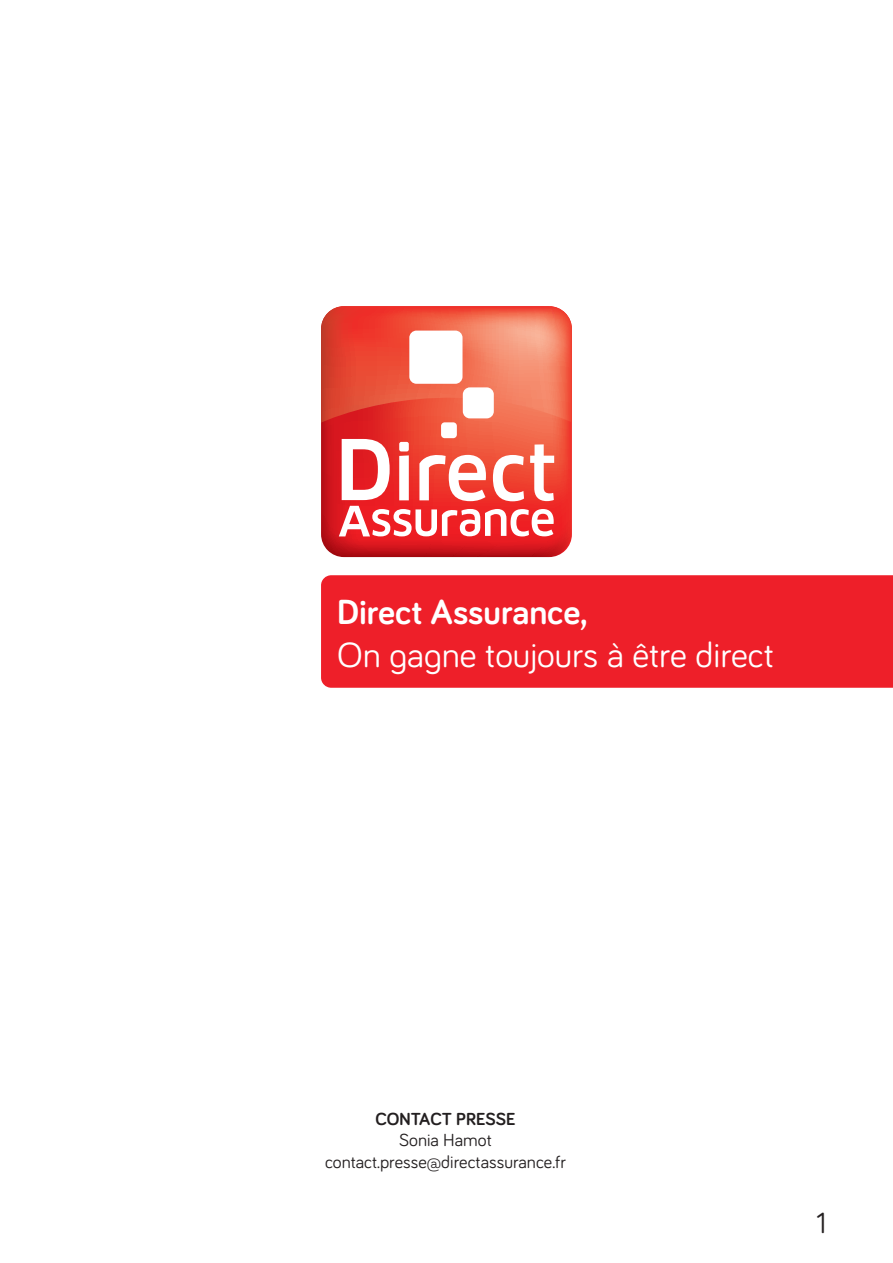
<style>
.page{position:relative;width:893px;height:1263px;background:#fff}
.page>*{position:absolute;margin:0;border:0;box-sizing:border-box;transform-origin:0 0}
.t1{font:36px "Bariol";color:#fff}
.t2{font:700 36px "Bariol";color:#fff}
.t3{font:30px "Bariol";color:#231f20}
.t4{font:18px/21.6px "Bariol";color:#231f20;text-align:center}
.s1{font-weight:700}
</style>
<div class="page">
<div style="left:321px;top:575px;width:572px;height:113px;background:#ee1f29"></div>
<svg style="left:321px;top:423px;width:251px;height:134px;background:#db2d2b"></svg>
<svg style="left:321px;top:306px;width:251px;height:117px;background:#ed624b"></svg>
<div style="left:409px;top:331px;width:53px;height:53px;background:#fff;border-radius:7px"></div>
<div style="left:463px;top:387px;width:31px;height:31px;background:#fff;border-radius:7px"></div>
<div style="left:441px;top:422px;width:16px;height:16px;background:#fff;border-radius:4px"></div>
<svg style="left:339px;top:439px;width:215px;height:97px"></svg>
<div style="left:399px;top:442px;width:10px;height:9px;background:#fff;border-radius:2px"></div>
<p class="t2" style="left:337px;top:587px;width:252px">Direct Assurance,</p>
<p class="t1" style="left:337px;top:630px;width:438px">On gagne toujours à être direct</p>
<p class="t4" style="left:325px;top:1107px;width:242px"><span class="s1">CONTACT PRESSE<br></span>Sonia Hamot contact.presse@directassurance.fr</p>
<p class="t3" style="left:816px;top:1202px;width:12px">1</p>
</div>
